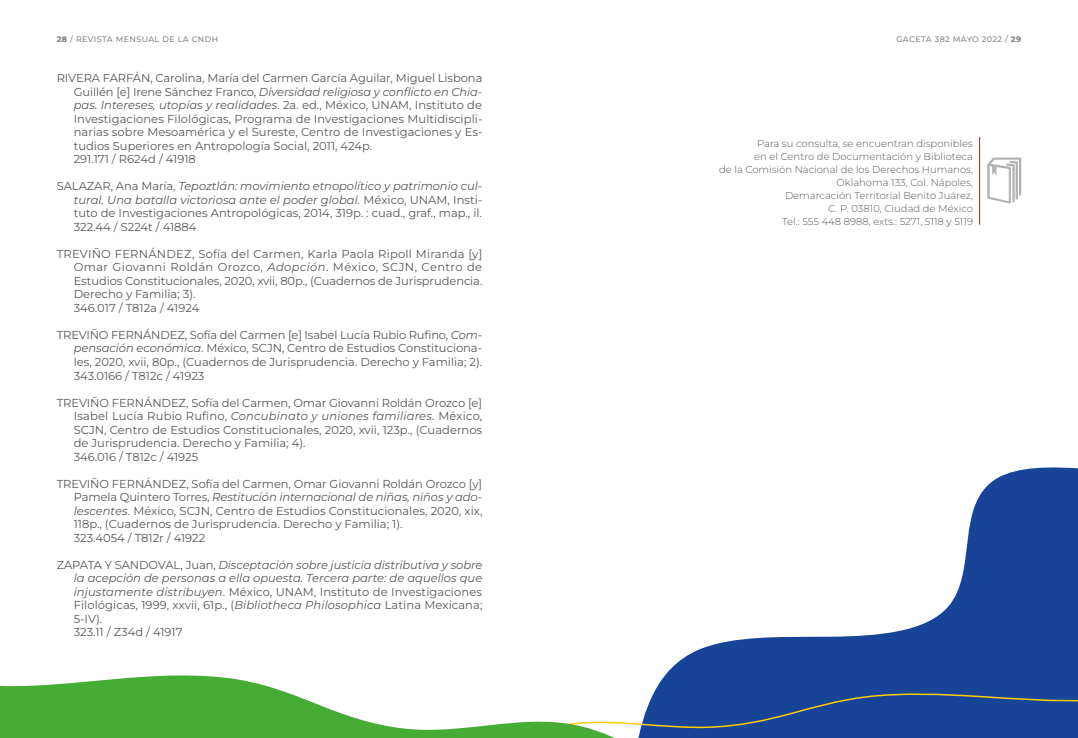
<style>
.page{position:relative;width:1078px;height:738px;background:#fff}
.page>*{position:absolute;margin:0;border:0;box-sizing:border-box;transform-origin:0 0}
.t1{font:11.5px/13.5px "Montserrat";color:#575756}
.t2{font:italic 11.5px/13.5px "Montserrat";letter-spacing:-.01em;color:#575756}
.t3{font:300 10px/13px "Montserrat";color:#575756;text-align:right}
.t4{font:500 8px "Montserrat";letter-spacing:.05em;color:#878787}
.s1{font-weight:800}
.s2{font-style:italic}
.s3{font-style:normal}
</style>
<div class="page">
<hr style="left:978px;top:137px;width:1px;height:87px;background:#96262d">
<svg style="left:668px;top:467px;width:409px;height:223px"></svg>
<div style="left:758px;top:690px;width:319px;height:47px;background:#174496"></div>
<svg style="left:987px;top:157px;width:34px;height:46px"></svg>
<svg style="left:0;top:672px;width:758px;height:65px"></svg>
<p class="t4" style="left:57px;top:33px;width:163px"><span class="s1">28</span> / REVISTA MENSUAL DE LA CNDH</p>
<p class="t4" style="left:896px;top:33px;width:126px">GACETA 382 MAYO 2022 / <span class="s1">29</span></p>
<p class="t1" style="left:74px;top:71px;width:410px;text-indent:-17px">RIVERA FARFÁN, Carolina, María del Carmen García Aguilar, Miguel Lisbona Guillén [e] Irene Sánchez Franco, <span class="s2">Diversidad religiosa y conflicto en Chia&shy;pas. Intereses, utopías y realidades</span>. 2a. ed., México, UNAM, Instituto de Investigaciones Filológicas, Programa de Investigaciones Multidiscipli&shy;narias sobre Mesoamérica y el Sureste, Centro de Investigaciones y Es&shy;tudios Superiores en Antropología Social, 2011, 424p.<br>291.171 / R624d / 41918</p>
<p class="t1" style="left:74px;top:179px;width:410px;text-align:justify;text-indent:-17px">SALAZAR, Ana María, <span class="s2">Tepoztlán: movimiento etnopolítico y patrimonio cul&shy;tural. Una batalla victoriosa ante el poder global.</span> México, UNAM, Insti&shy;tuto de Investigaciones Antropológicas, 2014, 319p. : cuad., graf., map., il.<br>322.44 / S224t / 41884</p>
<p class="t1" style="left:74px;top:246px;width:410px;text-indent:-17px">TREVIÑO FERNÁNDEZ, Sofía del Carmen, Karla Paola Ripoll Miranda [y] Omar Giovanni Roldán Orozco, <span class="s2">Adopción</span>. México, SCJN, Centro de Estudios Constitucionales, 2020, xvii, 80p., (Cuadernos de Jurisprudencia.<br>Derecho y Familia; 3).<br>346.017 / T812a / 41924</p>
<p class="t1" style="left:74px;top:327px;width:410px;text-align:justify;text-indent:-17px">TREVIÑO FERNÁNDEZ, Sofía del Carmen [e] Isabel Lucía Rubio Rufino, <span class="s2">Com&shy;pensación económica</span>. México, SCJN, Centro de Estudios Constituciona&shy;les, 2020, xvii, 80p., (Cuadernos de Jurisprudencia. Derecho y Familia; 2).<br>343.0166 / T812c / 41923</p>
<p class="t1" style="left:74px;top:395px;width:410px;text-indent:-17px">TREVIÑO FERNÁNDEZ, Sofía del Carmen, Omar Giovanni Roldán Orozco [e] Isabel Lucía Rubio Rufino, <span class="s2">Concubinato y uniones familiares</span>. México, SCJN, Centro de Estudios Constitucionales, 2020, xvii, 123p., (Cuadernos de Jurisprudencia. Derecho y Familia; 4).<br>346.016 / T812c / 41925</p>
<p class="t1" style="left:74px;top:476px;width:410px;text-indent:-17px">TREVIÑO FERNÁNDEZ, Sofía del Carmen, Omar Giovanni Roldán Orozco [y] Pamela Quintero Torres, <span class="s2">Restitución internacional de niñas, niños y ado&shy;lescentes</span>. México, SCJN, Centro de Estudios Constitucionales, 2020, xix, 118p., (Cuadernos de Jurisprudencia. Derecho y Familia; 1).<br>323.4054 / T812r / 41922</p>
<p class="t2" style="left:74px;top:557px;width:410px;text-indent:-17px"><span class="s3">ZAPATA Y SANDOVAL, Juan,</span> Disceptación sobre justicia distributiva y sobre la acepción de personas a ella opuesta. Tercera parte: de aquellos que injustamente distribuyen<span class="s3">. México, UNAM, Instituto de Investigaciones Filológicas, 1999, xxvii, 61p., (</span>Bibliotheca Philosophica <span class="s3">Latina Mexicana; 5-IV).<br>323.11 / Z34d / 41917</span></p>
<p class="t3" style="left:719px;top:136px;width:255px">Para su consulta, se encuentran disponibles<br>en el Centro de Documentación y Biblioteca<br>de la Comisión Nacional de los Derechos Humanos, Oklahoma 133, Col. Nápoles,<br>Demarcación Territorial Benito Juárez,<br>C. P. 03810, Ciudad de México<br>Tel.: 555 448 8988, exts.: 5271, 5118 y 5119</p>
</div>
